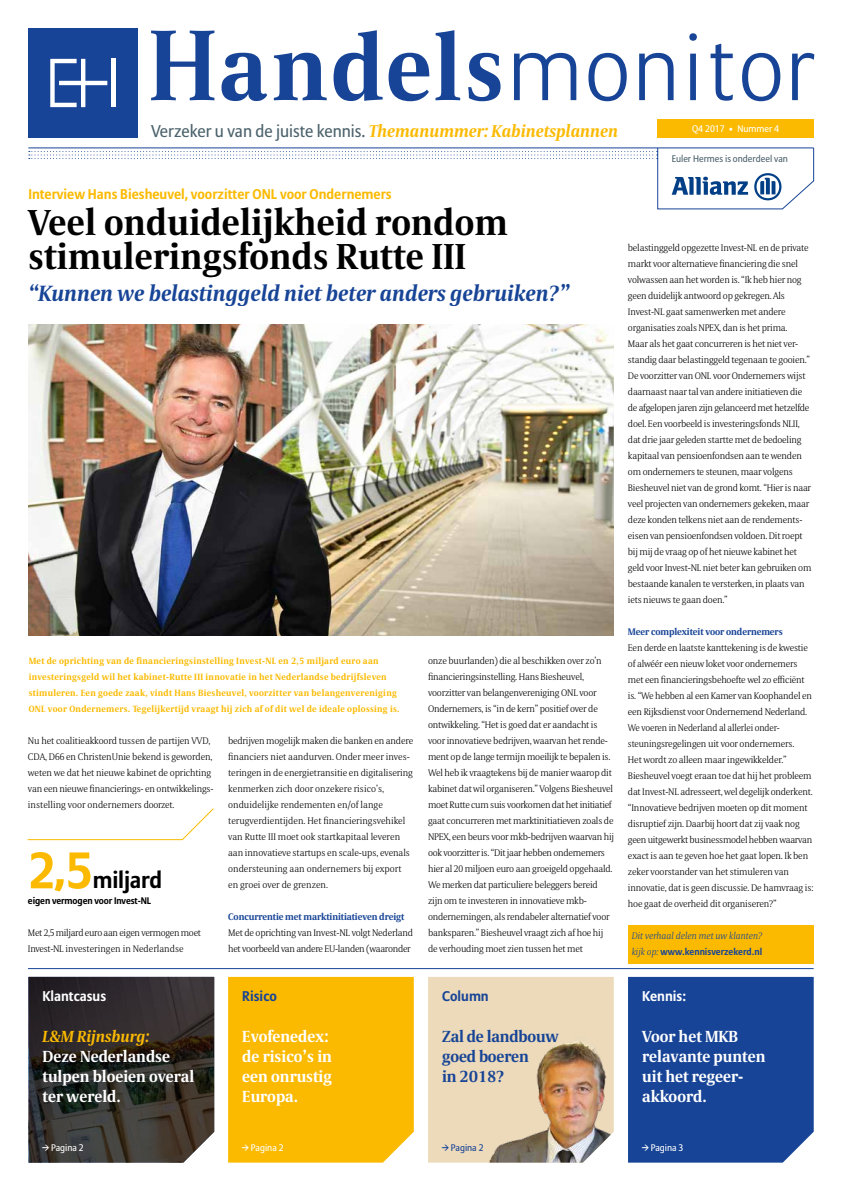
<style>
.page{position:relative;width:842px;height:1191px;background:#fff}
.page>*{position:absolute;margin:0;border:0;box-sizing:border-box;transform-origin:0 0}
.t1{font:700 36px/34px "Allianz Serif";letter-spacing:.01em;color:#000}
.t2{font:700 23px "Allianz Sans";letter-spacing:-.01em;color:#000}
.t3{font:italic 700 22px "Allianz Serif";color:#174496}
.t4{font:17px "Allianz Sans";color:#4c626c}
.t5{font:700 16px/20px "Allianz Serif";color:#fff}
.t6{font:700 16px/20px "Allianz Serif";letter-spacing:-.01em;color:#174496}
.t7{font:italic 700 16px "Allianz Serif";color:#fbba00}
.t8{font:700 14px "Allianz Sans";color:#fbba00}
.t9{font:700 14px "Allianz Sans";color:#fff}
.t10{font:700 14px "Allianz Sans";color:#174496}
.t11{font:300 9.5px/16px "Allianz Serif";letter-spacing:-.02em;color:#000}
.t12{font:300 9.5px/16px "Allianz Serif";color:#000}
.t13{font:700 9.5px "Allianz Serif";letter-spacing:-.01em;color:#174496}
.t14{font:9.5px "Allianz Sans";color:#fff}
.t15{font:700 9.5px "Allianz Sans";color:#174496}
.t16{font:italic 300 9.5px "Allianz Serif";color:#174496}
.t17{font:700 9.5px "Allianz Sans";letter-spacing:-.01em;color:#000}
.t18{font:9.5px "Allianz Sans";color:#4c626c}
.t19{font:9.5px "Allianz Sans";color:#174496}
.t20{font:700 9px/16px "Allianz Serif";letter-spacing:.03em;color:#fbba00}
.s1{font-family:"Allianz Serif";font-weight:700;font-style:italic;color:#fbba00}
.s2{font-size:51px;color:#fbba00}
.s3{font-size:41.8px;color:#fbba00}
.s4{font-family:"Allianz Serif";font-weight:300;font-style:italic}
</style>
<div class="page">
<div style="left:628px;top:925px;width:186px;height:38px;background:#fbba00"></div>
<svg style="left:28px;top:977px;width:186px;height:185px;background:#34302e"></svg>
<hr style="left:28px;top:968px;width:786px;height:1px;background:#174496">
<div style="left:628px;top:977px;width:186px;height:185px;background:#174496"></div>
<div style="left:428px;top:977px;width:186px;height:185px;background:#ecdabb"></div>
<img style="left:490px;top:1036px;width:124px;height:126px">
<div style="left:657px;top:119px;width:156px;height:19px;background:#fbba00"></div>
<hr style="left:28px;top:147px;width:786px;height:1px;background:#174496">
<svg style="left:151px;top:31px;width:63px;height:69px"></svg>
<svg style="left:221px;top:53px;width:46px;height:48px"></svg>
<svg style="left:274px;top:53px;width:53px;height:47px"></svg>
<svg style="left:334px;top:30px;width:49px;height:71px"></svg>
<svg style="left:389px;top:53px;width:40px;height:48px"></svg>
<svg style="left:436px;top:30px;width:24px;height:70px"></svg>
<svg style="left:468px;top:53px;width:32px;height:48px"></svg>
<svg style="left:514px;top:53px;width:62px;height:47px"></svg>
<svg style="left:588px;top:53px;width:39px;height:48px"></svg>
<svg style="left:639px;top:53px;width:35px;height:47px"></svg>
<svg style="left:689px;top:33px;width:8px;height:67px"></svg>
<svg style="left:710px;top:44px;width:23px;height:57px"></svg>
<svg style="left:742px;top:53px;width:38px;height:48px"></svg>
<svg style="left:792px;top:53px;width:22px;height:47px"></svg>
<div style="left:28px;top:28px;width:110px;height:110px;background:#174496"></div>
<hr style="left:112px;top:59px;width:4px;height:48px;background:#fff">
<svg style="left:50px;top:59px;width:57px;height:48px"></svg>
<div style="left:228px;top:977px;width:186px;height:185px;background:#fbba00"></div>
<svg style="left:29px;top:147px;width:786px;height:63px"></svg>
<img style="left:28px;top:324px;width:586px;height:311px">
<svg style="left:27px;top:808px;width:187px;height:32px"></svg>
<h3 class="t4" style="left:151px;top:121px;width:468px">Verzeker u van de juiste kennis. <span class="s1">Themanummer: Kabinetsplannen</span></h3>
<h3 class="t8" style="left:28px;top:185px;width:365px">Interview Hans Biesheuvel, voorzitter ONL voor Ondernemers</h3>
<h1 class="t1" style="left:28px;top:207px;width:481px">Veel onduidelijkheid rondom stimuleringsfonds Rutte III</h1>
<h3 class="t3" style="left:28px;top:280px;width:543px">“Kunnen we belastinggeld niet beter anders gebruiken?”</h3>
<p class="t20" style="left:29px;top:653px;width:372px">Met de oprichting van de financieringsinstelling Invest-NL en 2,5 miljard euro aan investeringsgeld wil het kabinet-Rutte III innovatie in het Nederlandse bedrijfsleven stimuleren. Een goede zaak, vindt Hans Biesheuvel, voorzitter van belangenvereniging ONL voor Ondernemers. Tegelijkertijd vraagt hij zich af of dit wel de ideale oplossing is.</p>
<p class="t11" style="left:28px;top:733px;width:187px">Nu het coalitieakkoord tussen de partijen VVD, CDA, D66 en ChristenUnie bekend is geworden, weten we dat het nieuwe kabinet de oprichting van een nieuwe financierings- en ontwikkelings&shy;instelling voor ondernemers doorzet.</p>
<h2 class="t2" style="left:28px;top:865px;width:136px"><span class="s2">2</span><span class="s3">,</span><span class="s2">5</span>miljard</h2>
<p class="t17" style="left:28px;top:895px;width:125px">eigen vermogen voor Invest-NL</p>
<p class="t11" style="left:28px;top:925px;width:175px">Met 2,5 miljard euro aan eigen vermogen moet<br>Invest-NL investeringen in Nederlandse</p>
<p class="t12" style="left:228px;top:733px;width:186px">bedrijven mogelijk maken die banken en andere financiers niet aandurven. Onder meer inves&shy;teringen in de energietransitie en digitalisering kenmerken zich door onzekere risico’s, onduidelijke rendementen en/of lange terugverdientijden. Het financieringsvehikel van Rutte III moet ook startkapitaal leveren aan innovatieve startups en scale-ups, evenals ondersteuning aan ondernemers bij export en groei over de grenzen.</p>
<p class="t13" style="left:228px;top:911px;width:178px">Concurrentie met marktinitiatieven dreigt</p>
<p class="t11" style="left:228px;top:925px;width:186px">Met de oprichting van Invest-NL volgt Nederland het voorbeeld van andere EU-landen (waaronder</p>
<p class="t11" style="left:428px;top:653px;width:187px">onze buurlanden) die al beschikken over zo’n financieringsinstelling. Hans Biesheuvel, voorzitter van belangenvereniging ONL voor Ondernemers, is “in de kern” positief over de ontwikkeling. “Het is goed dat er aandacht is voor innovatieve bedrijven, waarvan het rende&shy;ment op de lange termijn moeilijk te bepalen is.<br>Wel heb ik vraagtekens bij de manier waarop dit kabinet dat wil organiseren.” Volgens Biesheuvel moet Rutte cum suis voorkomen dat het initiatief gaat concurreren met marktinitiatieven zoals de NPEX, een beurs voor mkb-bedrijven waarvan hij ook voorzitter is. “Dit jaar hebben ondernemers hier al 20 miljoen euro aan groeigeld opgehaald.<br>We merken dat particuliere beleggers bereid zijn om te investeren in innovatieve mkb&shy;ondernemingen, als rendabeler alternatief voor banksparen.” Biesheuvel vraagt zich af hoe hij de verhouding moet zien tussen het met</p>
<p class="t14" style="left:692px;top:123px;width:89px">Q4 2017 • Nummer 4</p>
<p class="t18" style="left:672px;top:153px;width:118px">Euler Hermes is onderdeel van</p>
<p class="t11" style="left:628px;top:240px;width:185px">belastinggeld opgezette Invest-NL en de private markt voor alternatieve financiering die snel volwassen aan het worden is. “Ik heb hier nog geen duidelijk antwoord op gekregen. Als Invest-NL gaat samenwerken met andere organisaties zoals NPEX, dan is het prima.<br>Maar als het gaat concurreren is het niet ver&shy;standig daar belastinggeld tegenaan te gooien.” De voorzitter van ONL voor Ondernemers wijst daarnaast naar tal van andere initiatieven die de afgelopen jaren zijn gelanceerd met hetzelfde doel. Een voorbeeld is investeringsfonds NLII, dat drie jaar geleden startte met de bedoeling kapitaal van pensioenfondsen aan te wenden om ondernemers te steunen, maar volgens Biesheuvel niet van de grond komt. “Hier is naar veel projecten van ondernemers gekeken, maar deze konden telkens niet aan de rendements&shy;eisen van pensioenfondsen voldoen. Dit roept bij mij de vraag op of het nieuwe kabinet het geld voor Invest-NL niet beter kan gebruiken om bestaande kanalen te versterken, in plaats van iets nieuws te gaan doen.”</p>
<p class="t13" style="left:628px;top:625px;width:156px">Meer complexiteit voor ondernemers</p>
<p class="t11" style="left:628px;top:640px;width:187px">Een derde en laatste kanttekening is de kwestie of alwéér een nieuw loket voor ondernemers met een financieringsbehoefte wel zo efficiënt is. “We hebben al een Kamer van Koophandel en een Rijksdienst voor Ondernemend Nederland.<br>We voeren in Nederland al allerlei onder&shy;steuningsregelingen uit voor ondernemers.<br>Het wordt zo alleen maar ingewikkelder.” Biesheuvel voegt eraan toe dat hij het probleem dat Invest-NL adresseert, wel degelijk onderkent. “Innovatieve bedrijven moeten op dit moment disruptief zijn. Daarbij hoort dat zij vaak nog geen uitgewerkt businessmodel hebben waarvan exact is aan te geven hoe het gaat lopen. Ik ben zeker voorstander van het stimuleren van innovatie, dat is geen discussie. De hamvraag is: hoe gaat de overheid dit organiseren?”</p>
<p class="t16" style="left:632px;top:930px;width:132px">Dit verhaal delen met uw klanten?</p>
<p class="t15" style="left:632px;top:945px;width:132px"><span class="s4">kijk op:</span> www.kennisverzekerd.nl</p>
<h3 class="t9" style="left:43px;top:987px;width:65px">Klantcasus</h3>
<h3 class="t7" style="left:43px;top:1026px;width:108px">L&amp;M Rijnsburg:</h3>
<h3 class="t5" style="left:43px;top:1046px;width:153px">Deze Nederlandse tulpen bloeien overal ter wereld.</h3>
<h3 class="t10" style="left:242px;top:987px;width:36px">Risico</h3>
<h3 class="t5" style="left:242px;top:1026px;width:91px">Evofenedex: de risico’s in een onrustig<br>Europa.</h3>
<h3 class="t10" style="left:442px;top:987px;width:48px">Column</h3>
<h3 class="t6" style="left:442px;top:1026px;width:118px">Zal de landbouw goed boeren<br>in 2018?</h3>
<h3 class="t9" style="left:642px;top:987px;width:45px">Kennis:</h3>
<h3 class="t5" style="left:642px;top:1026px;width:125px">Voor het MKB relavante punten uit het regeer&shy;akkoord.</h3>
<p class="t14" style="left:43px;top:1141px;width:43px">→ Pagina 2</p>
<p class="t14" style="left:642px;top:1141px;width:43px">→ Pagina 3</p>
<p class="t14" style="left:242px;top:1141px;width:43px">→ Pagina 2</p>
<p class="t19" style="left:442px;top:1141px;width:43px">→ Pagina 2</p>
</div>
